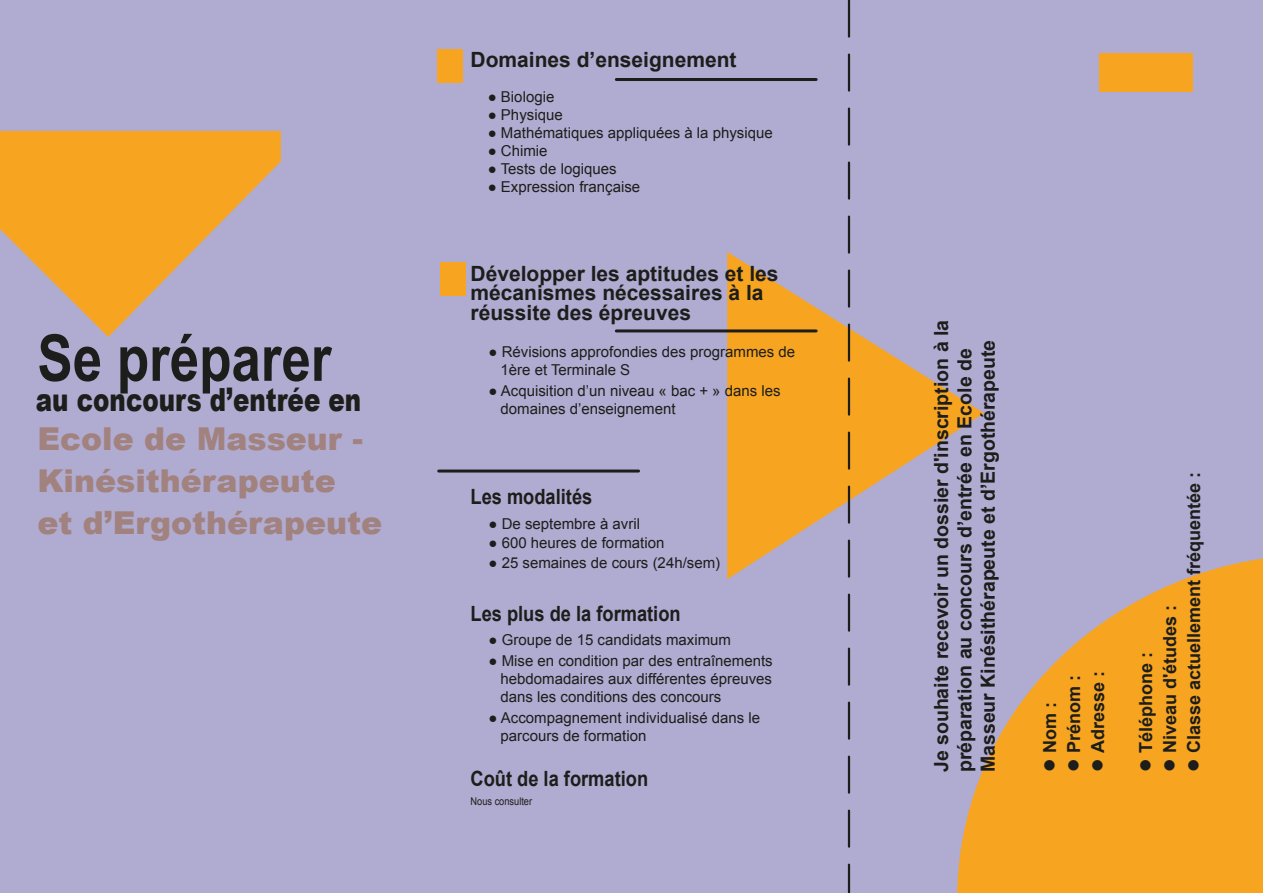
<style>
.page{position:relative;width:1263px;height:893px;background:#b0abd0}
.page>*{position:absolute;margin:0;border:0;box-sizing:border-box;transform-origin:0 0}
.t1{font:700 64.5px "Arial Narrow";color:#1d1d1b}
.t2{font:900 31.95px "Arial";color:#1d1d1b;scale:.77 1}
.t3{font:900 31.5px/42px "Arial";color:#a1827e}
.t4{font:700 21px/19.5px "Arial";color:#1d1d1b}
.t5{font:700 21px "Arial";color:#1d1d1b;scale:.87 1}
.t6{font:700 19.5px/23.4px "Arial";color:#1d1d1b}
.t7{font:700 18px "Arial";color:#1d1d1b}
.t8{font:15px/18px "Arial";color:#1d1d1b}
.t9{font:10.65px "Arial";color:#1d1d1b;scale:.87 1}
</style>
<div class="page">
<svg style="left:957px;top:558px;width:306px;height:335px;fill:#f7a520"></svg>
<svg style="left:727px;top:252px;width:257px;height:327px"></svg>
<svg style="left:0;top:131px;width:281px;height:206px;fill:#f7a520"></svg>
<div style="left:1099px;top:53px;width:94px;height:39px;background:#f7a520"></div>
<div style="left:438px;top:49px;width:25px;height:34px;background:#f7a520"></div>
<hr style="left:616px;top:78px;width:200px;height:3px;background:#1d1d1b">
<svg style="left:848px;top:1px;width:2px;height:891px"></svg>
<hr style="left:439px;top:469px;width:200px;height:3px;background:#1d1d1b">
<div style="left:440px;top:262px;width:26px;height:34px;background:#f7a520"></div>
<hr style="left:616px;top:329px;width:200px;height:3px;background:#1d1d1b">
<h1 class="t1" style="left:37px;top:309px;width:295px">Se préparer</h1>
<h2 class="t2" style="left:36px;top:376px;width:424px">au concours d’entrée en</h2>
<h3 class="t3" style="left:37px;top:416px;width:346px">Ecole de Masseur -<br>Kinésithérapeute<br>et d’Ergothérapeute</h3>
<h3 class="t4" style="left:470px;top:51px;width:268px">Domaines d’enseignement</h3>
<p class="t8" style="left:488px;top:88px;width:68px">● Biologie</p>
<p class="t8" style="left:488px;top:106px;width:76px">● Physique</p>
<p class="t8" style="left:488px;top:124px;width:287px">● Mathématiques appliquées à la physique</p>
<p class="t8" style="left:488px;top:142px;width:61px">● Chimie</p>
<p class="t8" style="left:488px;top:160px;width:130px">● Tests de logiques</p>
<p class="t8" style="left:488px;top:178px;width:154px">● Expression française</p>
<h3 class="t4" style="left:470px;top:264px;width:310px">Développer les aptitudes et les mécanismes nécessaires à la réussite des épreuves</h3>
<p class="t8" style="left:500px;top:343px;width:296px;text-indent:-12px">● Révisions approfondies des programmes de<br>1ère et Terminale S</p>
<p class="t8" style="left:500px;top:382px;width:282px;text-indent:-12px">● Acquisition d’un niveau « bac + » dans les domaines d’enseignement</p>
<h3 class="t5" style="left:470px;top:483px;width:142px">Les modalités</h3>
<p class="t8" style="left:488px;top:514px;width:153px">● De septembre à avril</p>
<p class="t8" style="left:488px;top:534px;width:177px">● 600 heures de formation</p>
<p class="t8" style="left:488px;top:553px;width:233px">● 25 semaines de cours (24h/sem)</p>
<h3 class="t5" style="left:470px;top:599px;width:243px">Les plus de la formation</h3>
<p class="t8" style="left:488px;top:631px;width:244px">● Groupe de 15 candidats maximum</p>
<p class="t8" style="left:500px;top:652px;width:274px;text-align:justify;text-indent:-12px">● Mise en condition par des entraînements hebdomadaires aux différentes épreuves dans les conditions des concours</p>
<p class="t8" style="left:500px;top:709px;width:261px;text-indent:-12px">● Accompagnement individualisé dans le parcours de formation</p>
<h3 class="t5" style="left:470px;top:765px;width:206px">Coût de la formation</h3>
<p class="t9" style="left:470px;top:795px;width:72px">Nous consulter</p>
<h3 class="t6" style="left:930px;top:772px;width:454px;rotate:-90deg">Je souhaite recevoir un dossier d'inscription à la préparation au concours d’entrée en Ecole de<br>Masseur Kinésithérapeute et d’Ergothérapeute</h3>
<p class="t7" style="left:1038px;top:772px;width:72px;rotate:-90deg">● Nom :</p>
<p class="t7" style="left:1062px;top:772px;width:99px;rotate:-90deg">● Prénom :</p>
<p class="t7" style="left:1086px;top:772px;width:103px;rotate:-90deg">● Adresse :</p>
<p class="t7" style="left:1158px;top:772px;width:169px;rotate:-90deg">● Niveau d'études :</p>
<p class="t7" style="left:1134px;top:772px;width:122px;rotate:-90deg">● Téléphone :</p>
<p class="t7" style="left:1182px;top:772px;width:302px;rotate:-90deg">● Classe actuellement fréquentée :</p>
</div>
